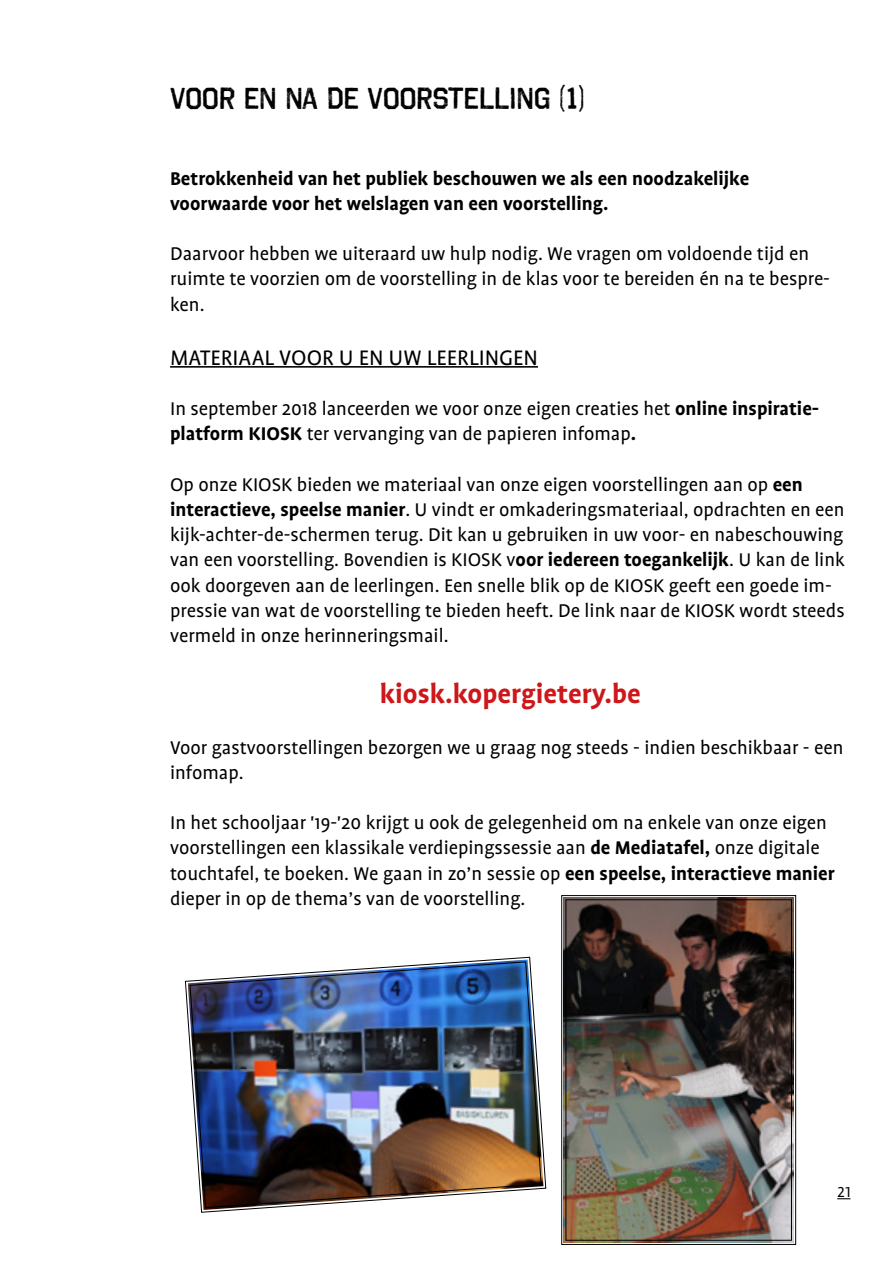
<style>
.page{position:relative;width:893px;height:1263px;background:#fff}
.page>*{position:absolute;margin:0;border:0;box-sizing:border-box;transform-origin:0 0}
.t1{font:700 30px "Octin Vintage A Rg";color:#000}
.t2{font:700 30px "Profile OT";color:#cd171a}
.t3{font:24px "Profile OT";color:#000}
.t4{font:21px/25.2px "Profile OT";color:#000}
.t5{font:700 21px/25.2px "Profile OT";color:#000}
.t6{font:16.5px "Profile OT";color:#000}
.s1{font-weight:700}
</style>
<div class="page">
<svg style="left:837px;top:1198px;width:13px;height:1px"></svg>
<hr style="left:170px;top:366px;width:368px;height:2px;background:#000">
<img style="left:561px;top:895px;width:235px;height:350px">
<div style="left:565px;top:899px;width:227px;height:342px;border:1px solid #000"></div>
<svg style="left:184px;top:956px;width:363px;height:257px"></svg>
<img style="left:189px;top:961px;width:353px;height:247px">
<h1 class="t1" style="left:170px;top:81px;width:417px">VOOR EN NA DE VOORSTELLING (1)</h1>
<p class="t5" style="left:170px;top:166px;width:581px">Betrokkenheid van het publiek beschouwen we als een noodzakelijke voorwaarde voor het welslagen van een voorstelling.</p>
<p class="t4" style="left:170px;top:242px;width:661px">Daarvoor hebben we uiteraard uw hulp nodig. We vragen om voldoende tijd en ruimte te voorzien om de voorstelling in de klas voor te bereiden én na te bespre&shy;ken.</p>
<p class="t3" style="left:170px;top:344px;width:369px">MATERIAAL VOOR U EN UW LEERLINGEN</p>
<p class="t4" style="left:170px;top:396px;width:651px">In september 2018 lanceerden we voor onze eigen creaties het <span class="s1">online inspiratie&shy;platform KIOSK</span> ter vervanging van de papieren infomap<span class="s1">.</span></p>
<p class="t4" style="left:170px;top:472px;width:676px">Op onze KIOSK bieden we materiaal van onze eigen voorstellingen aan op <span class="s1">een interactieve, speelse manier</span>. U vindt er omkaderingsmateriaal, opdrachten en een kijk-achter-de-schermen terug. Dit kan u gebruiken in uw voor- en nabeschouwing van een voorstelling. Bovendien is KIOSK v<span class="s1">oor iedereen toegankelijk</span>. U kan de link ook doorgeven aan de leerlingen. Een snelle blik op de KIOSK geeft een goede im&shy;pressie van wat de voorstelling te bieden heeft. De link naar de KIOSK wordt steeds vermeld in onze herinneringsmail.</p>
<h1 class="t2" style="left:380px;top:677px;width:263px">kiosk.kopergietery.be</h1>
<p class="t4" style="left:170px;top:735px;width:675px">Voor gastvoorstellingen bezorgen we u graag nog steeds - indien beschikbaar - een infomap.</p>
<p class="t4" style="left:170px;top:810px;width:666px">In het schooljaar '19-'20 krijgt u ook de gelegenheid om na enkele van onze eigen voorstellingen een klassikale verdiepingssessie aan <span class="s1">de Mediatafel,</span> onze digitale touchtafel, te boeken. We gaan in zo’n sessie op <span class="s1">een speelse, interactieve manier </span>dieper in op de thema’s van de voorstelling.</p>
<p class="t6" style="left:837px;top:1183px;width:15px">21</p>
</div>
